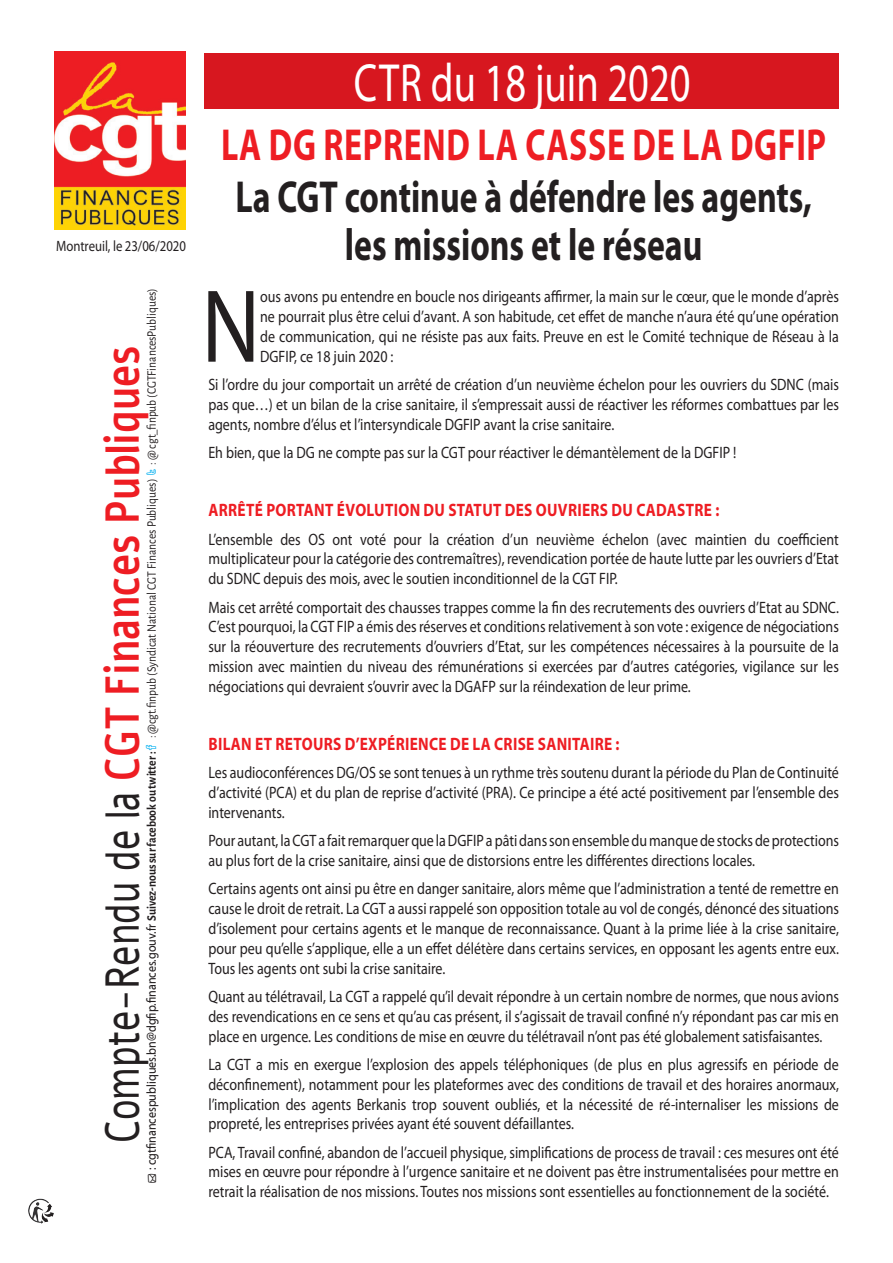
<style>
.page{position:relative;width:893px;height:1263px;background:#fff}
.page>*{position:absolute;margin:0;border:0;box-sizing:border-box;transform-origin:0 0}
.t1{font:104.7px "Myriad Pro";color:#231f20;scale:.85 1}
.t2{font:54px "Myriad Pro";color:#fff;scale:.75 1}
.t3{font:700 47.25px "Alef";color:#ee1d23;scale:.8 1}
.t4{font:700 45px/48px "Myriad Pro";color:#231f20;text-align:center;scale:.75 1}
.t5{font:700 45px "Myriad Pro";letter-spacing:.02em;color:#ee1d23;scale:.75 1}
.t6{font:700 18px "Myriad Pro";letter-spacing:.02em;color:#ee1d23;scale:.85 1}
.t7{font:16.5px/19.8px "Myriad Pro";color:#231f20;text-align:justify;scale:.85 1}
.t8{font:15px "Myriad Pro";color:#231f20;scale:.85 1}
.t9{font:12.9px "Alegreya Sans";color:#231f20;scale:.9 1}
.s1{font-family:"Myriad Web Pro"}
.s2{font-weight:700}
.s3{font-weight:400;color:#231f20}
</style>
<div class="page">
<img style="left:54px;top:51px;width:131px;height:178px">
<img style="left:28px;top:1199px;width:26px;height:25px">
<div style="left:205px;top:53px;width:634px;height:56px;background:#d7171f"></div>
<p class="t8" style="left:56px;top:237px;width:154px">Montreuil, le 23/06/2020</p>
<p class="t9" style="left:143px;top:1183px;width:996px;rotate:-90deg">● <span class="s1">: cgtfinancespubliques.bn@dgfip.finances.gouv.fr</span> <span class="s2">Suivez-nous sur facebook ou twitter :</span> : @cgt.finpub (Syndicat National cgt finances publiques) : @ cgt_finpub (CGTFinancesPubliques)</p>
<h3 class="t3" style="left:91px;top:1143px;width:998px;rotate:-90deg"><span class="s3">compte-Rendu de la</span> cgt finances publiques</h3>
<h2 class="t2" style="left:354px;top:50px;width:451px">CTR du 18 juin 2020</h2>
<h3 class="t5" style="left:221px;top:115px;width:804px">LA DG REPREND LA CASSE DE LA DGFIP</h3>
<h3 class="t4" style="left:235px;top:171px;width:770px">LA CGT CONTINUE À DÉFENDRE LES AGENTS,<br>LES MISSIONS ET LE RÉSEAU</h3>
<h1 class="t1" style="left:202px;top:262px;width:70px">N</h1>
<p class="t7" style="left:260px;top:287px;width:683px">ous avons pu entendre en boucle nos dirigeants affirmer, la main sur le cœur, que le monde d’après ne pourrait plus être celui d’avant. A son habitude, cet effet de manche n’aura été qu’une opération de communication, qui ne résiste pas aux faits. Preuve en est le Comité technique de Réseau à la DGFIP, ce 18 juin 2020 :</p>
<p class="t7" style="left:208px;top:374px;width:743px">Si l’ordre du jour comportait un arrêté de création d’un neuvième échelon pour les ouvriers du SDNC (mais pas que…) et un bilan de la crise sanitaire, il s’empressait aussi de réactiver les réformes combattues par les agents, nombre d’élus et l’intersyndicale DGFIP avant la crise sanitaire.</p>
<p class="t7" style="left:208px;top:442px;width:623px">Eh bien, que la DG ne compte pas sur la CGT pour réactiver le démantèlement de la DGFIP !</p>
<p class="t6" style="left:208px;top:498px;width:602px">ARRÊTÉ PORTANT ÉVOLUTION DU STATUT DES OUVRIERS DU CADASTRE :</p>
<p class="t7" style="left:208px;top:529px;width:743px">L’ensemble des OS ont voté pour la création d’un neuvième échelon (avec maintien du coefficient multiplicateur pour la catégorie des contremaîtres), revendication portée de haute lutte par les ouvriers d’Etat du SDNC depuis des mois, avec le soutien inconditionnel de la CGT FIP.</p>
<p class="t7" style="left:208px;top:597px;width:743px">Mais cet arrêté comportait des chausses trappes comme la fin des recrutements des ouvriers d’Etat au SDNC.<br>C’est pourquoi, la CGT FIP a émis des réserves et conditions relativement à son vote : exigence de négociations sur la réouverture des recrutements d’ouvriers d’Etat, sur les compétences nécessaires à la poursuite de la mission avec maintien du niveau des rémunérations si exercées par d’autres catégories, vigilance sur les négociations qui devraient s’ouvrir avec la DGAFP sur la réindexation de leur prime.</p>
<p class="t6" style="left:208px;top:732px;width:485px">BILAN ET RETOURS D’EXPÉRIENCE DE LA CRISE SANITAIRE :</p>
<p class="t7" style="left:208px;top:763px;width:743px">Les audioconférences DG/OS se sont tenues à un rythme très soutenu durant la période du Plan de Continuité d’activité (PCA) et du plan de reprise d’activité (PRA). Ce principe a été acté positivement par l’ensemble des intervenants.</p>
<p class="t7" style="left:208px;top:831px;width:743px">Pour autant, la CGT a fait remarquer que la DGFIP a pâti dans son ensemble du manque de stocks de protections au plus fort de la crise sanitaire, ainsi que de distorsions entre les différentes directions locales.</p>
<p class="t7" style="left:208px;top:879px;width:743px">Certains agents ont ainsi pu être en danger sanitaire, alors même que l’administration a tenté de remettre en cause le droit de retrait. La CGT a aussi rappelé son opposition totale au vol de congés, dénoncé des situations d’isolement pour certains agents et le manque de reconnaissance. Quant à la prime liée à la crise sanitaire, pour peu qu’elle s’applique, elle a un effet délétère dans certains services, en opposant les agents entre eux.<br>Tous les agents ont subi la crise sanitaire.</p>
<p class="t7" style="left:208px;top:986px;width:743px">Quant au télétravail, La CGT a rappelé qu’il devait répondre à un certain nombre de normes, que nous avions des revendications en ce sens et qu’au cas présent, il s’agissait de travail confiné n’y répondant pas car mis en place en urgence. Les conditions de mise en œuvre du télétravail n’ont pas été globalement satisfaisantes.</p>
<p class="t7" style="left:208px;top:1054px;width:743px">La CGT a mis en exergue l’explosion des appels téléphoniques (de plus en plus agressifs en période de déconfinement), notamment pour les plateformes avec des conditions de travail et des horaires anormaux, l’implication des agents Berkanis trop souvent oubliés, et la nécessité de ré-internaliser les missions de propreté, les entreprises privées ayant été souvent défaillantes.</p>
<p class="t7" style="left:208px;top:1142px;width:743px">PCA, Travail confiné, abandon de l’accueil physique, simplifications de process de travail : ces mesures ont été mises en œuvre pour répondre à l’urgence sanitaire et ne doivent pas être instrumentalisées pour mettre en retrait la réalisation de nos missions. Toutes nos missions sont essentielles au fonctionnement de la société.</p>
</div>
